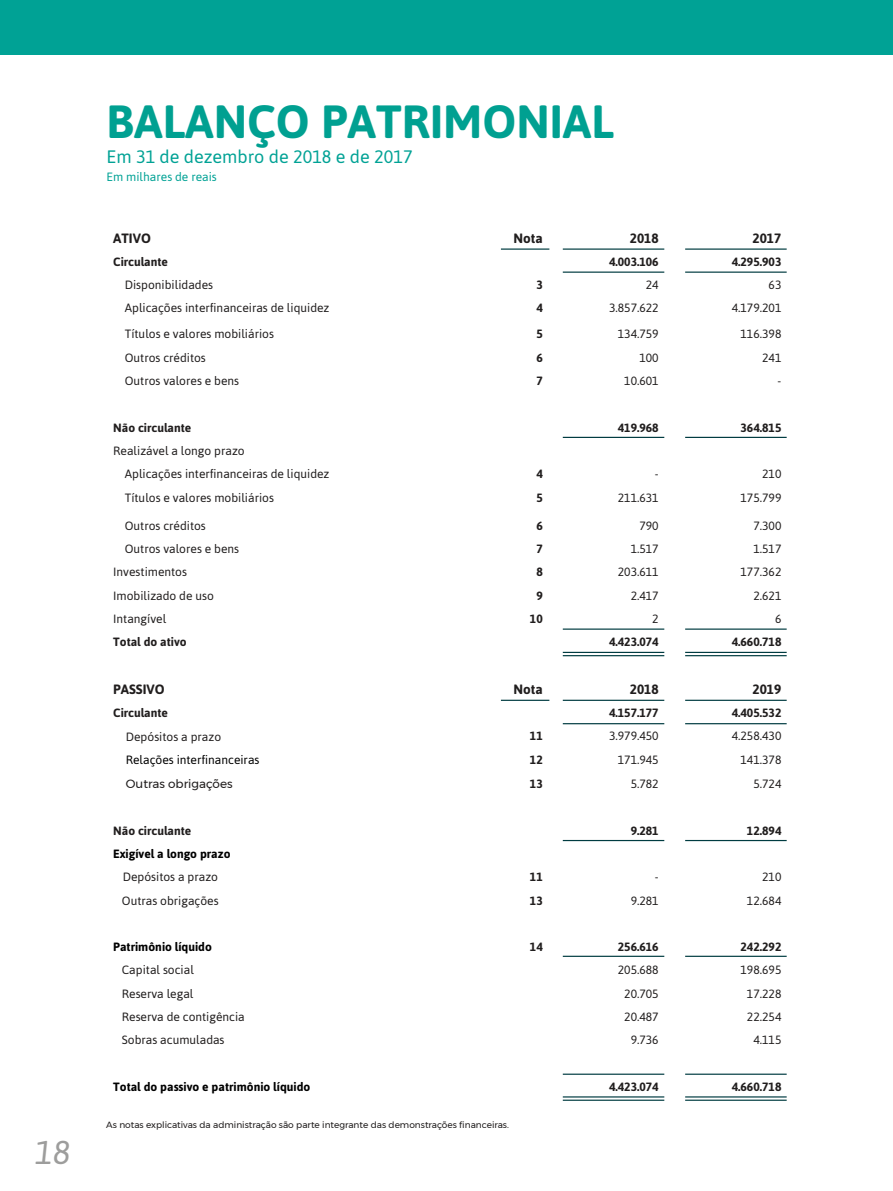
<style>
.page{position:relative;width:893px;height:1191px;background:#fff}
.page>*{position:absolute;margin:0;border:0;box-sizing:border-box;transform-origin:0 0}
.t1{font:700 46.5px "Asap";color:#00a091}
.t2{font:italic 33px "Asap";color:#9d9d9c}
.t3{font:18px "Asap";color:#00a295}
.t4{font:700 13.5px "Asap";color:#211e1e}
.t5{font:12px/23.2px "Asap";color:#211e1e}
.t6{font:700 12px "Asap";color:#211e1e}
.t7{font:700 12px "Asap";color:#000}
.t8{font:12px "Asap";color:#000}
.t9{font:12px "Asap";color:#00a295}
.t10{font:12px "Montserrat";color:#211e1e}
.t11{font:9px "Montserrat";color:#211e1e}
</style>
<div class="page">
<div style="left:0;top:0;width:893px;height:54px;background:#00a295"></div>
<hr style="left:563px;top:271px;width:101px;height:2px;background:#003c41">
<hr style="left:563px;top:437px;width:101px;height:1px;background:#003c41">
<hr style="left:563px;top:248px;width:101px;height:2px;background:#003c41">
<hr style="left:563px;top:699px;width:101px;height:2px;background:#003c41">
<hr style="left:563px;top:723px;width:101px;height:1px;background:#003c41">
<hr style="left:563px;top:840px;width:101px;height:1px;background:#003c41">
<hr style="left:563px;top:955px;width:101px;height:2px;background:#003c41">
<hr style="left:563px;top:1073px;width:101px;height:1px;background:#003c41">
<hr style="left:501px;top:248px;width:48px;height:2px;background:#003c41">
<hr style="left:501px;top:699px;width:48px;height:2px;background:#003c41">
<hr style="left:685px;top:271px;width:102px;height:2px;background:#003c41">
<hr style="left:685px;top:437px;width:102px;height:1px;background:#003c41">
<hr style="left:685px;top:248px;width:102px;height:2px;background:#003c41">
<hr style="left:685px;top:699px;width:102px;height:2px;background:#003c41">
<hr style="left:685px;top:723px;width:102px;height:1px;background:#003c41">
<hr style="left:685px;top:840px;width:102px;height:1px;background:#003c41">
<hr style="left:685px;top:955px;width:102px;height:2px;background:#003c41">
<hr style="left:685px;top:1073px;width:102px;height:1px;background:#003c41">
<hr style="left:563px;top:628px;width:101px;height:1px;background:#003c41">
<hr style="left:685px;top:628px;width:102px;height:1px;background:#003c41">
<hr style="left:685px;top:655px;width:102px;height:1px;background:#003c41">
<hr style="left:685px;top:652px;width:102px;height:1px;background:#003c41">
<hr style="left:685px;top:1099px;width:102px;height:1px;background:#003c41">
<hr style="left:685px;top:1096px;width:102px;height:1px;background:#003c41">
<hr style="left:563px;top:655px;width:101px;height:1px;background:#003c41">
<hr style="left:563px;top:652px;width:101px;height:1px;background:#003c41">
<hr style="left:563px;top:1099px;width:101px;height:1px;background:#003c41">
<hr style="left:563px;top:1096px;width:101px;height:1px;background:#003c41">
<h2 class="t2" style="left:35px;top:1133px;width:37px">18</h2>
<h1 class="t1" style="left:107px;top:95px;width:30px">BALANÇO</h1>
<h1 class="t1" style="left:321px;top:95px;width:136px">PATRIMONIAL</h1>
<h3 class="t3" style="left:107px;top:146px;width:307px">Em 31 de dezembro de 2018 e de 2017</h3>
<p class="t9" style="left:107px;top:169px;width:112px">Em milhares de reais</p>
<p class="t4" style="left:113px;top:230px;width:34px">ATIVO</p>
<p class="t4" style="left:414px;top:230px;width:55px">N</p>
<p class="t4" style="left:523px;top:230px;width:21px">ota</p>
<p class="t4" style="left:630px;top:230px;width:30px">2018</p>
<p class="t4" style="left:752px;top:230px;width:30px">2017</p>
<p class="t6" style="left:113px;top:255px;width:56px">Circulante</p>
<p class="t6" style="left:609px;top:255px;width:51px">4.003.106</p>
<p class="t6" style="left:732px;top:255px;width:51px">4.295.903</p>
<p class="t5" style="left:125px;top:273px;width:90px">Disponibilidades</p>
<p class="t6" style="left:536px;top:278px;width:8px">3</p>
<p class="t5" style="left:646px;top:273px;width:14px">24</p>
<p class="t5" style="left:769px;top:273px;width:14px">63</p>
<p class="t5" style="left:125px;top:296px;width:206px">Aplicações interfinanceiras de liquidez</p>
<p class="t6" style="left:536px;top:301px;width:8px">4</p>
<p class="t5" style="left:609px;top:296px;width:51px">3.857.622</p>
<p class="t5" style="left:732px;top:296px;width:51px">4.179.201</p>
<p class="t5" style="left:125px;top:322px;width:151px">Títulos e valores mobiliários</p>
<p class="t6" style="left:536px;top:327px;width:8px">5</p>
<p class="t5" style="left:618px;top:322px;width:42px">134.759</p>
<p class="t5" style="left:740px;top:322px;width:42px">116.398</p>
<p class="t5" style="left:125px;top:346px;width:83px">Outros créditos</p>
<p class="t6" style="left:536px;top:350px;width:8px">6</p>
<p class="t5" style="left:639px;top:346px;width:21px">100</p>
<p class="t5" style="left:762px;top:346px;width:21px">241</p>
<p class="t5" style="left:125px;top:369px;width:116px">Outros valores e bens</p>
<p class="t6" style="left:536px;top:374px;width:8px">7</p>
<p class="t5" style="left:624px;top:369px;width:36px">10.601</p>
<p class="t5" style="left:778px;top:369px;width:5px">-</p>
<p class="t6" style="left:113px;top:421px;width:80px">Não circulante</p>
<p class="t6" style="left:618px;top:421px;width:42px">419.968</p>
<p class="t6" style="left:740px;top:421px;width:42px">364.815</p>
<p class="t5" style="left:125px;top:439px;width:206px;text-indent:-12px">Realizável a longo prazo<br>Aplicações interfinanceiras de liquidez</p>
<p class="t6" style="left:536px;top:467px;width:8px">4</p>
<p class="t5" style="left:655px;top:462px;width:5px">-</p>
<p class="t5" style="left:762px;top:462px;width:21px">210</p>
<p class="t5" style="left:125px;top:486px;width:151px">Títulos e valores mobiliários</p>
<p class="t6" style="left:536px;top:490px;width:8px">5</p>
<p class="t5" style="left:618px;top:486px;width:42px">211.631</p>
<p class="t5" style="left:740px;top:486px;width:42px">175.799</p>
<p class="t5" style="left:125px;top:513px;width:83px">Outros créditos</p>
<p class="t6" style="left:536px;top:518px;width:8px">6</p>
<p class="t5" style="left:639px;top:513px;width:21px">790</p>
<p class="t5" style="left:753px;top:513px;width:30px">7.300</p>
<p class="t5" style="left:125px;top:537px;width:116px">Outros valores e bens</p>
<p class="t6" style="left:536px;top:541px;width:8px">7</p>
<p class="t5" style="left:631px;top:537px;width:30px">1.517</p>
<p class="t5" style="left:753px;top:537px;width:30px">1.517</p>
<p class="t5" style="left:113px;top:560px;width:75px">I nvestimentos</p>
<p class="t6" style="left:536px;top:565px;width:8px">8</p>
<p class="t5" style="left:618px;top:560px;width:42px">203.611</p>
<p class="t5" style="left:740px;top:560px;width:42px">177.362</p>
<p class="t5" style="left:113px;top:583px;width:102px">I mobilizado de uso</p>
<p class="t6" style="left:536px;top:588px;width:8px">9</p>
<p class="t5" style="left:631px;top:583px;width:30px">2.417</p>
<p class="t5" style="left:753px;top:583px;width:30px">2.621</p>
<p class="t5" style="left:113px;top:607px;width:54px">I ntangível</p>
<p class="t6" style="left:530px;top:611px;width:14px">10</p>
<p class="t5" style="left:652px;top:607px;width:8px">2</p>
<p class="t5" style="left:775px;top:607px;width:8px">6</p>
<p class="t6" style="left:113px;top:635px;width:75px">Total do ativo</p>
<p class="t6" style="left:609px;top:635px;width:51px">4.423.074</p>
<p class="t6" style="left:732px;top:635px;width:51px">4.660.718</p>
<p class="t4" style="left:113px;top:681px;width:52px">PASSIVO</p>
<p class="t4" style="left:513px;top:681px;width:31px">Nota</p>
<p class="t4" style="left:630px;top:681px;width:30px">2018</p>
<p class="t4" style="left:752px;top:681px;width:30px">2019</p>
<p class="t6" style="left:113px;top:706px;width:56px">Circulante</p>
<p class="t6" style="left:609px;top:706px;width:51px">4.157.177</p>
<p class="t6" style="left:732px;top:706px;width:51px">4.405.532</p>
<p class="t5" style="left:126px;top:725px;width:97px">Depósitos a prazo</p>
<p class="t6" style="left:530px;top:729px;width:14px">11</p>
<p class="t5" style="left:609px;top:724px;width:51px">3.979.450</p>
<p class="t5" style="left:732px;top:724px;width:51px">4.258.430</p>
<p class="t8" style="left:126px;top:753px;width:135px">Relações interfinanceiras</p>
<p class="t6" style="left:530px;top:753px;width:14px">12</p>
<p class="t5" style="left:618px;top:748px;width:42px">171.945</p>
<p class="t5" style="left:740px;top:748px;width:42px">141.378</p>
<p class="t10" style="left:126px;top:774px;width:108px">Outras obrigações</p>
<p class="t6" style="left:530px;top:776px;width:14px">13</p>
<p class="t5" style="left:631px;top:771px;width:30px">5.782</p>
<p class="t5" style="left:753px;top:771px;width:30px">5.724</p>
<p class="t6" style="left:113px;top:823px;width:80px">Não circulante</p>
<p class="t6" style="left:631px;top:823px;width:30px">9.281</p>
<p class="t6" style="left:747px;top:823px;width:36px">12.894</p>
<p class="t7" style="left:113px;top:846px;width:119px">Exigível a longo prazo</p>
<p class="t5" style="left:123px;top:865px;width:97px">Depósitos a prazo</p>
<p class="t6" style="left:530px;top:869px;width:14px">11</p>
<p class="t5" style="left:655px;top:865px;width:5px">-</p>
<p class="t5" style="left:762px;top:865px;width:21px">210</p>
<p class="t5" style="left:122px;top:888px;width:98px">Outras obrigações</p>
<p class="t6" style="left:530px;top:893px;width:14px">13</p>
<p class="t5" style="left:631px;top:888px;width:30px">9.281</p>
<p class="t5" style="left:747px;top:888px;width:36px">12.684</p>
<p class="t7" style="left:113px;top:940px;width:100px">Patrimônio líquido</p>
<p class="t6" style="left:530px;top:940px;width:14px">14</p>
<p class="t6" style="left:618px;top:940px;width:42px">256.616</p>
<p class="t6" style="left:740px;top:940px;width:42px">242.292</p>
<p class="t5" style="left:122px;top:958px;width:74px">Capital social</p>
<p class="t5" style="left:618px;top:958px;width:42px">205.688</p>
<p class="t5" style="left:740px;top:958px;width:42px">198.695</p>
<p class="t5" style="left:122px;top:981px;width:73px">Reserva legal</p>
<p class="t5" style="left:624px;top:981px;width:36px">20.705</p>
<p class="t5" style="left:747px;top:981px;width:36px">17.228</p>
<p class="t5" style="left:122px;top:1005px;width:124px">Reserva de contigência</p>
<p class="t5" style="left:624px;top:1005px;width:36px">20.487</p>
<p class="t5" style="left:747px;top:1005px;width:36px">22.254</p>
<p class="t5" style="left:122px;top:1028px;width:104px">Sobras acumuladas</p>
<p class="t5" style="left:631px;top:1028px;width:30px">9.736</p>
<p class="t5" style="left:753px;top:1028px;width:30px">4.115</p>
<p class="t7" style="left:113px;top:1079px;width:199px">Total do passivo e patrimônio líquido</p>
<p class="t6" style="left:609px;top:1079px;width:51px">4.423.074</p>
<p class="t6" style="left:732px;top:1079px;width:51px">4.660.718</p>
<p class="t11" style="left:106px;top:1118px;width:404px">As notas explicativas da administração são parte integrante das demonstrações financeiras.</p>
</div>
